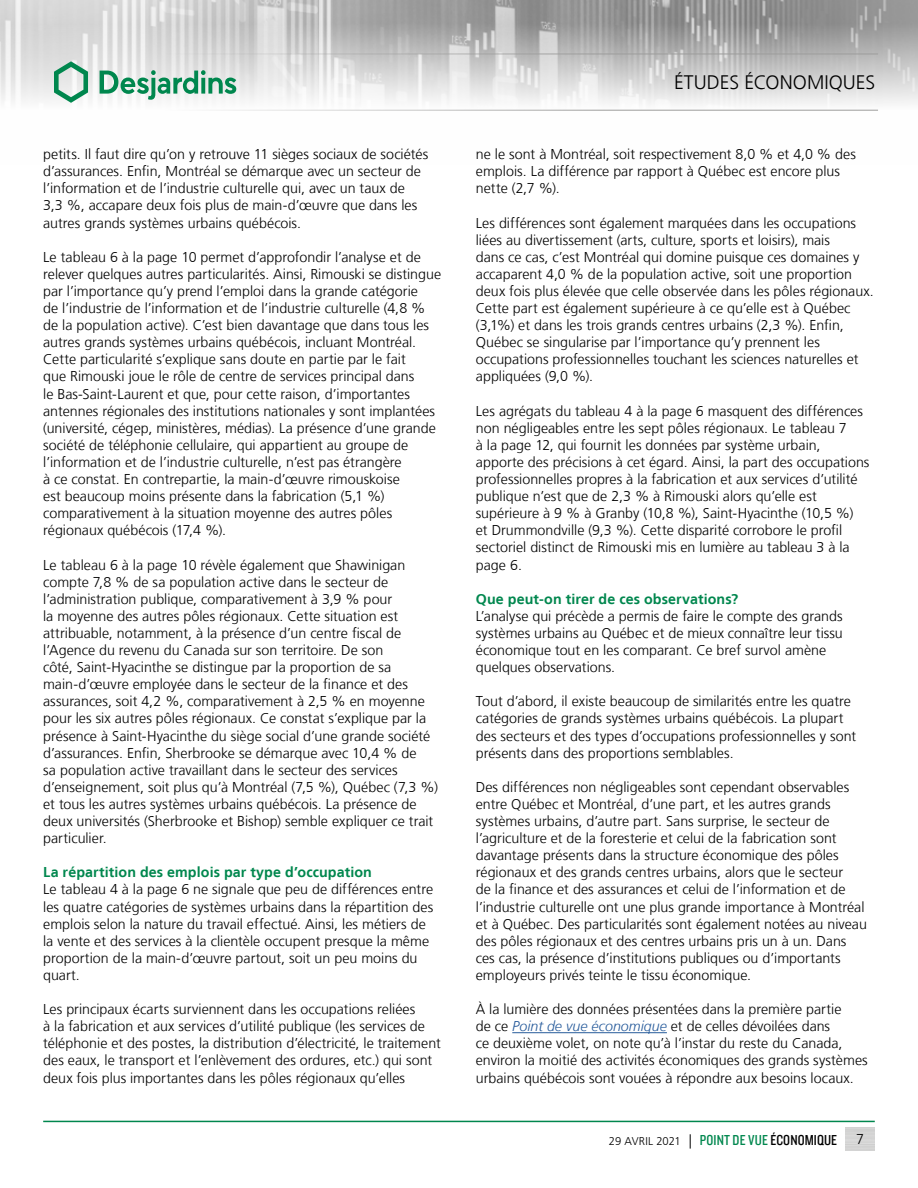
<style>
.page{position:relative;width:918px;height:1188px;background:#fff}
.page>*{position:absolute;margin:0;border:0;box-sizing:border-box;transform-origin:0 0}
.t1{font:300 19.5px "Frutiger LT";color:#000}
.t2{font:300 14.25px/17.1px "Frutiger LT";color:#000}
.t3{font:700 14.25px "Frutiger LT";letter-spacing:.005em;color:#00874e}
.t4{font:300 11.25px "Frutiger LT";color:#000}
.s1{font-style:italic;color:#275b9b}
.s2{font-size:14.25px}
.s3{font-family:"Knockout 29 Junior Ltweight";font-weight:400;font-size:15px;color:#00874e}
.s4{font-family:"Knockout 29 Junior Ltweight";font-weight:400;font-size:15px}
</style>
<div class="page">
<img style="left:0;top:0;width:918px;height:110px">
<hr style="left:0;top:54px;width:878px;height:1px;background:#9d9d9c">
<hr style="left:0;top:110px;width:878px;height:1px;background:#9d9d9c">
<svg style="left:54px;top:61px;width:34px;height:42px"></svg>
<svg style="left:100px;top:70px;width:136px;height:30px"></svg>
<hr style="left:43px;top:1121px;width:832px;height:1px;background:#00874e">
<hr style="left:512px;top:1032px;width:155px;height:1px;background:#275b9b">
<p class="t2" style="left:43px;top:146px;width:387px">petits. Il faut dire qu’on y retrouve 11 sièges sociaux de sociétés d’assurances. Enfin, Montréal se démarque avec un secteur de</p>
<p class="t2" style="left:43px;top:180px;width:376px">l’information et de l’industrie culturelle qui, avec un taux de<br>3,3 %, accapare deux fois plus de main-d’œuvre que dans les autres grands systèmes urbains québécois.</p>
<p class="t2" style="left:43px;top:249px;width:399px">Le tableau 6 à la page 10 permet d’approfondir l’analyse et de relever quelques autres particularités. Ainsi, Rimouski se distingue par l’importance qu’y prend l’emploi dans la grande catégorie<br>de l’industrie de l’information et de l’industrie culturelle (4,8 % de la population active). C’est bien davantage que dans tous les autres grands systèmes urbains québécois, incluant Montréal.<br>Cette particularité s’explique sans doute en partie par le fait<br>que Rimouski joue le rôle de centre de services principal dans<br>le Bas-Saint-Laurent et que, pour cette raison, d’importantes antennes régionales des institutions nationales y sont implantées (université, cégep, ministères, médias). La présence d’une grande société de téléphonie cellulaire, qui appartient au groupe de l’information et de l’industrie culturelle, n’est pas étrangère<br>à ce constat. En contrepartie, la main-d’œuvre rimouskoise<br>est beaucoup moins présente dans la fabrication (5,1 %) comparativement à la situation moyenne des autres pôles régionaux québécois (17,4 %).</p>
<p class="t2" style="left:43px;top:556px;width:364px">Le tableau 6 à la page 10 révèle également que Shawinigan compte 7,8 % de sa population active dans le secteur de l’administration publique, comparativement à 3,9 % pour la moyenne des autres pôles régionaux. Cette situation est</p>
<p class="t2" style="left:43px;top:625px;width:360px">attribuable, notamment, à la présence d’un centre fiscal de</p>
<p class="t2" style="left:43px;top:642px;width:350px">l’Agence du revenu du Canada sur son territoire. De son côté, Saint-Hyacinthe se distingue par la proportion de sa</p>
<p class="t2" style="left:43px;top:676px;width:366px">main-d’œuvre employée dans le secteur de la finance et des</p>
<p class="t2" style="left:43px;top:693px;width:389px">assurances, soit 4,2 %, comparativement à 2,5 % en moyenne pour les six autres pôles régionaux. Ce constat s’explique par la présence à Saint-Hyacinthe du siège social d’une grande société</p>
<p class="t2" style="left:43px;top:744px;width:375px">d’assurances. Enfin, Sherbrooke se démarque avec 10,4 % de</p>
<p class="t2" style="left:43px;top:762px;width:396px">sa population active travaillant dans le secteur des services d’enseignement, soit plus qu’à Montréal (7,5 %), Québec (7,3 %) et tous les autres systèmes urbains québécois. La présence de deux universités (Sherbrooke et Bishop) semble expliquer ce trait particulier.</p>
<h5 class="t3" style="left:43px;top:864px;width:330px">La répartition des emplois par type d’occupation</h5>
<p class="t2" style="left:43px;top:881px;width:392px">Le tableau 4 à la page 6 ne signale que peu de différences entre les quatre catégories de systèmes urbains dans la répartition des emplois selon la nature du travail effectué. Ainsi, les métiers de la vente et des services à la clientèle occupent presque la même proportion de la main-d’œuvre partout, soit un peu moins du quart.</p>
<p class="t2" style="left:43px;top:1001px;width:399px">Les principaux écarts surviennent dans les occupations reliées<br>à la fabrication et aux services d’utilité publique (les services de téléphonie et des postes, la distribution d’électricité, le traitement des eaux, le transport et l’enlèvement des ordures, etc.) qui sont deux fois plus importantes dans les pôles régionaux qu’elles</p>
<h1 class="t1" style="left:674px;top:72px;width:203px">ÉTUDES ÉCONOMIQUES</h1>
<p class="t2" style="left:476px;top:146px;width:382px">ne le sont à Montréal, soit respectivement 8,0 % et 4,0 % des emplois. La différence par rapport à Québec est encore plus nette (2,7 %).</p>
<p class="t2" style="left:476px;top:214px;width:399px">Les différences sont également marquées dans les occupations liées au divertissement (arts, culture, sports et loisirs), mais<br>dans ce cas, c’est Montréal qui domine puisque ces domaines y accaparent 4,0 % de la population active, soit une proportion deux fois plus élevée que celle observée dans les pôles régionaux.<br>Cette part est également supérieure à ce qu’elle est à Québec</p>
<p class="t2" style="left:476px;top:317px;width:370px">(3,1%) et dans les trois grands centres urbains (2,3 %). Enfin,</p>
<p class="t2" style="left:476px;top:334px;width:384px">Québec se singularise par l’importance qu’y prennent les occupations professionnelles touchant les sciences naturelles et appliquées (9,0 %).</p>
<p class="t2" style="left:476px;top:402px;width:395px">Les agrégats du tableau 4 à la page 6 masquent des différences non négligeables entre les sept pôles régionaux. Le tableau 7<br>à la page 12, qui fournit les données par système urbain, apporte des précisions à cet égard. Ainsi, la part des occupations professionnelles propres à la fabrication et aux services d’utilité publique n’est que de 2,3 % à Rimouski alors qu’elle est</p>
<p class="t2" style="left:476px;top:505px;width:379px">supérieure à 9 % à Granby (10,8 %), Saint-Hyacinthe (10,5 %) et Drummondville (9,3 %). Cette disparité corrobore le profil</p>
<p class="t2" style="left:476px;top:539px;width:375px">sectoriel distinct de Rimouski mis en lumière au tableau 3 à la page 6.</p>
<p class="t3" style="left:476px;top:590px;width:264px">Que peut-on tirer de ces observations?</p>
<p class="t2" style="left:476px;top:608px;width:369px">L’analyse qui précède a permis de faire le compte des grands systèmes urbains au Québec et de mieux connaître leur tissu économique tout en les comparant. Ce bref survol amène quelques observations.</p>
<p class="t2" style="left:476px;top:693px;width:382px">Tout d’abord, il existe beaucoup de similarités entre les quatre catégories de grands systèmes urbains québécois. La plupart des secteurs et des types d’occupations professionnelles y sont présents dans des proportions semblables.</p>
<p class="t2" style="left:476px;top:779px;width:375px">Des différences non négligeables sont cependant observables entre Québec et Montréal, d’une part, et les autres grands systèmes urbains, d’autre part. Sans surprise, le secteur de l’agriculture et de la foresterie et celui de la fabrication sont davantage présents dans la structure économique des pôles régionaux et des grands centres urbains, alors que le secteur</p>
<p class="t2" style="left:476px;top:881px;width:371px">de la finance et des assurances et celui de l’information et de</p>
<p class="t2" style="left:476px;top:898px;width:393px">l’industrie culturelle ont une plus grande importance à Montréal et à Québec. Des particularités sont également notées au niveau des pôles régionaux et des centres urbains pris un à un. Dans ces cas, la présence d’institutions publiques ou d’importants employeurs privés teinte le tissu économique.</p>
<p class="t2" style="left:476px;top:1001px;width:393px">À la lumière des données présentées dans la première partie<br>de ce <span class="s1">Point de vue économique</span> et de celles dévoilées dans<br>ce deuxième volet, on note qu’à l’instar du reste du Canada, environ la moitié des activités économiques des grands systèmes urbains québécois sont vouées à répondre aux besoins locaux.</p>
<p class="t4" style="left:609px;top:1135px;width:230px">29 AVRIL 2021 <span class="s2">|</span> <span class="s3">POINT DE VUE</span> <span class="s4">ÉCONOMIQUE</span></p>
<p class="t2" style="left:856px;top:1131px;width:9px">7</p>
</div>
